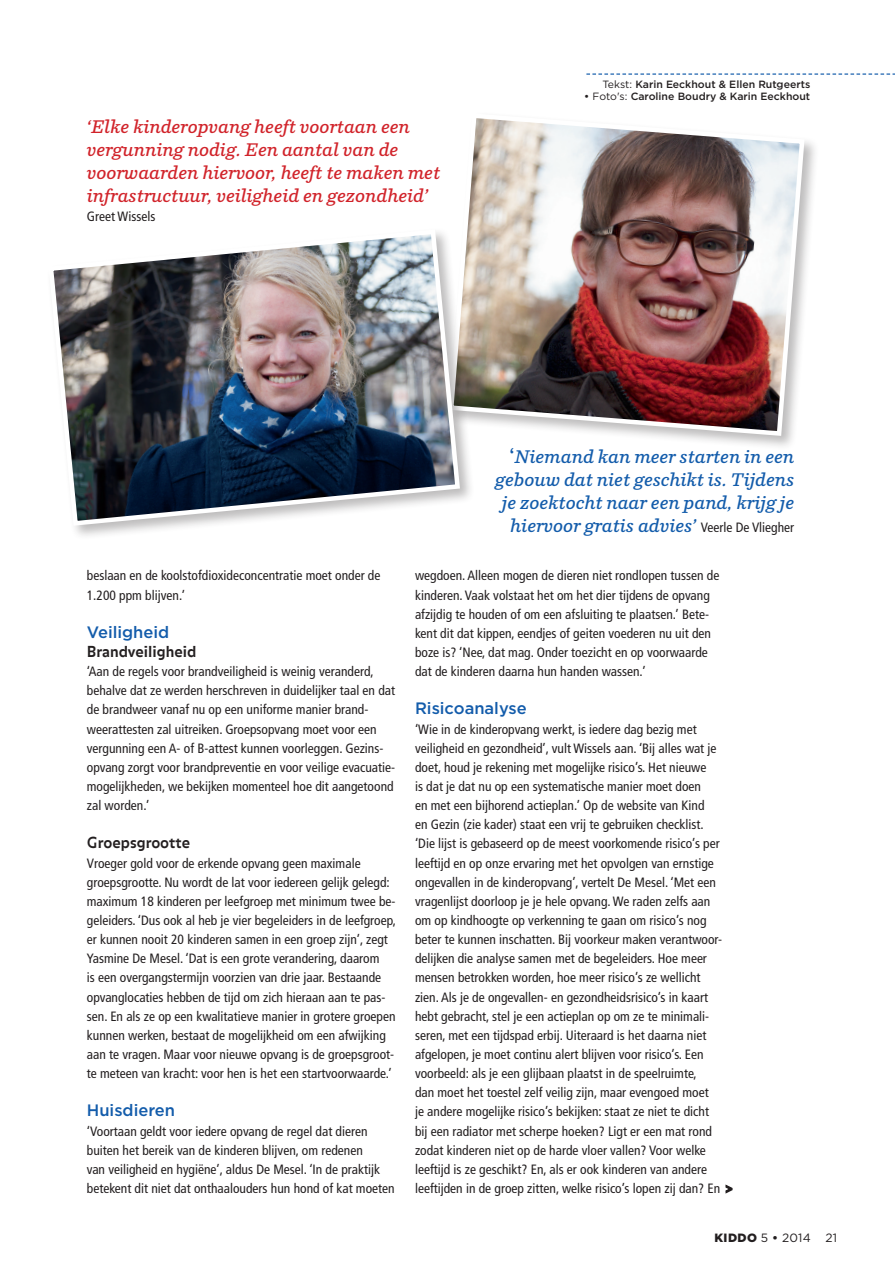
<style>
.page{position:relative;width:895px;height:1265px;background:#fff}
.page>*{position:absolute;margin:0;border:0;box-sizing:border-box;transform-origin:0 0}
.t1{font:italic 600 18px/22.8px "Parry";color:#d1232a}
.t2{font:italic 600 18px/22.8px "Parry";color:#135cab;text-align:right}
.t3{font:500 16.5px "Gotham";color:#135cab}
.t4{font:700 15px "Balance";color:#231f20}
.t5{font:condensed 13.5px/19.2px "Frutiger LT Std";color:#231f20}
.t6{font:900 12px "Gotham";letter-spacing:.035em;color:#231f20}
.t7{font:500 10.5px "Gotham";color:#231f20}
.s1{font-weight:400}
.s2{font-style:normal;font-size:21px}
.s3{font-family:"Frutiger LT Std";font-weight:400;font-style:normal;font-stretch:condensed;font-size:13.5px;color:#231f20}
.s4{font-family:"Swift";font-weight:800;font-stretch:normal;font-size:12.75px}
.s5{font-weight:700}
</style>
<div class="page">
<div style="left:446px;top:111px;width:373px;height:340px;background:#231f20;opacity:.3"></div>
<img style="left:446px;top:111px;width:360px;height:327px">
<div style="left:46px;top:227px;width:429px;height:313px;background:#231f20;opacity:.3"></div>
<img style="left:46px;top:227px;width:416px;height:301px">
<svg style="left:586px;top:73px;width:308px;height:2px"></svg>
<svg style="left:725px;top:1184px;width:8px;height:10px"></svg>
<h1 class="t1" style="left:87px;top:115px;width:355px">‘Elke kinderopvang heeft voortaan een vergunning nodig. Een aantal van de voorwaarden hiervoor, heeft te maken met infrastructuur, veiligheid en gezondheid’</h1>
<p class="t5" style="left:87px;top:207px;width:70px">Greet Wissels</p>
<p class="t7" style="left:602px;top:78px;width:209px"><span class="s1">Tekst:</span> Karin Eeckhout &amp; Ellen Rutgeerts</p>
<p class="t7" style="left:584px;top:90px;width:227px">• <span class="s1">Foto's:</span> Caroline Boudry &amp; Karin Eeckhout</p>
<h1 class="t2" style="left:495px;top:445px;width:300px"><span class="s2">‘</span>Niemand kan meer starten in een gebouw dat niet geschikt is. Tijdens je zoektocht naar een pand, krijg je hiervoor gratis advies’ <span class="s3">Veerle De Vliegher</span></h1>
<p class="t5" style="left:87px;top:566px;width:295px">beslaan en de koolstofdioxideconcentratie moet onder de<br>1.200 ppm blijven.’</p>
<p class="t3" style="left:87px;top:622px;width:84px">Veiligheid</p>
<p class="t4" style="left:87px;top:642px;width:111px">Brandveiligheid</p>
<p class="t5" style="left:87px;top:661px;width:310px">‘Aan de regels voor brandveiligheid is weinig veranderd, behalve dat ze werden herschreven in duidelijker taal en dat de brandweer vanaf nu op een uniforme manier brand&shy;weerattesten zal uitreiken. Groepsopvang moet voor een vergunning een A- of B-attest kunnen voorleggen. Gezins&shy;opvang zorgt voor brandpreventie en voor veilige evacuatie&shy;mogelijkheden, we bekijken momenteel hoe dit aangetoond zal worden.’</p>
<p class="t4" style="left:87px;top:834px;width:105px">Groepsgrootte</p>
<p class="t5" style="left:87px;top:853px;width:310px">Vroeger gold voor de erkende opvang geen maximale groepsgrootte. Nu wordt de lat voor iedereen gelijk gelegd: maximum 18 kinderen per leefgroep met minimum twee be&shy;geleiders. ‘Dus ook al heb je vier begeleiders in de leefgroep, er kunnen nooit 20 kinderen samen in een groep zijn’, zegt Yasmine De Mesel. ‘Dat is een grote verandering, daarom<br>is een overgangstermijn voorzien van drie jaar. Bestaande opvanglocaties hebben de tijd om zich hieraan aan te pas&shy;sen. En als ze op een kwalitatieve manier in grotere groepen kunnen werken, bestaat de mogelijkheid om een afwijking aan te vragen. Maar voor nieuwe opvang is de groepsgroot&shy;te meteen van kracht: voor hen is het een startvoorwaarde.’</p>
<p class="t3" style="left:87px;top:1101px;width:90px">Huisdieren</p>
<p class="t5" style="left:87px;top:1121px;width:309px">‘Voortaan geldt voor iedere opvang de regel dat dieren buiten het bereik van de kinderen blijven, om redenen<br>van veiligheid en hygiëne’, aldus De Mesel. ‘In de praktijk betekent dit niet dat onthaalouders hun hond of kat moeten</p>
<p class="t5" style="left:415px;top:566px;width:306px">wegdoen. Alleen mogen de dieren niet rondlopen tussen de kinderen. Vaak volstaat het om het dier tijdens de opvang afzijdig te houden of om een afsluiting te plaatsen.’ Bete&shy;kent dit dat kippen, eendjes of geiten voederen nu uit den boze is? ‘Nee, dat mag. Onder toezicht en op voorwaarde dat de kinderen daarna hun handen wassen.’</p>
<p class="t3" style="left:415px;top:699px;width:113px">Risicoanalyse</p>
<p class="t5" style="left:415px;top:719px;width:318px">‘Wie in de kinderopvang werkt, is iedere dag bezig met veiligheid en gezondheid’, vult Wissels aan. ‘Bij alles wat je doet, houd je rekening met mogelijke risico’s. Het nieuwe<br>is dat je dat nu op een systematische manier moet doen<br>en met een bijhorend actieplan.’ Op de website van Kind<br>en Gezin (zie kader) staat een vrij te gebruiken checklist.<br>‘Die lijst is gebaseerd op de meest voorkomende risico’s per leeftijd en op onze ervaring met het opvolgen van ernstige ongevallen in de kinderopvang’, vertelt De Mesel. ‘Met een vragenlijst doorloop je je hele opvang. We raden zelfs aan<br>om op kindhoogte op verkenning te gaan om risico’s nog beter te kunnen inschatten. Bij voorkeur maken verantwoor&shy;delijken die analyse samen met de begeleiders. Hoe meer mensen betrokken worden, hoe meer risico’s ze wellicht<br>zien. Als je de ongevallen- en gezondheidsrisico’s in kaart hebt gebracht, stel je een actieplan op om ze te minimali&shy;seren, met een tijdspad erbij. Uiteraard is het daarna niet afgelopen, je moet continu alert blijven voor risico’s. Een voorbeeld: als je een glijbaan plaatst in de speelruimte,<br>dan moet het toestel zelf veilig zijn, maar evengoed moet<br>je andere mogelijke risico’s bekijken: staat ze niet te dicht<br>bij een radiator met scherpe hoeken? Ligt er een mat rond zodat kinderen niet op de harde vloer vallen? Voor welke leeftijd is ze geschikt? En, als er ook kinderen van andere leeftijden in de groep zitten, welke risico’s lopen zij dan? En <span class="s4">&gt;</span></p>
<p class="t6" style="left:714px;top:1230px;width:124px">KIDDO <span class="s1">5</span> <span class="s5">•</span> <span class="s1">2014</span> <span class="s1">21</span></p>
</div>
